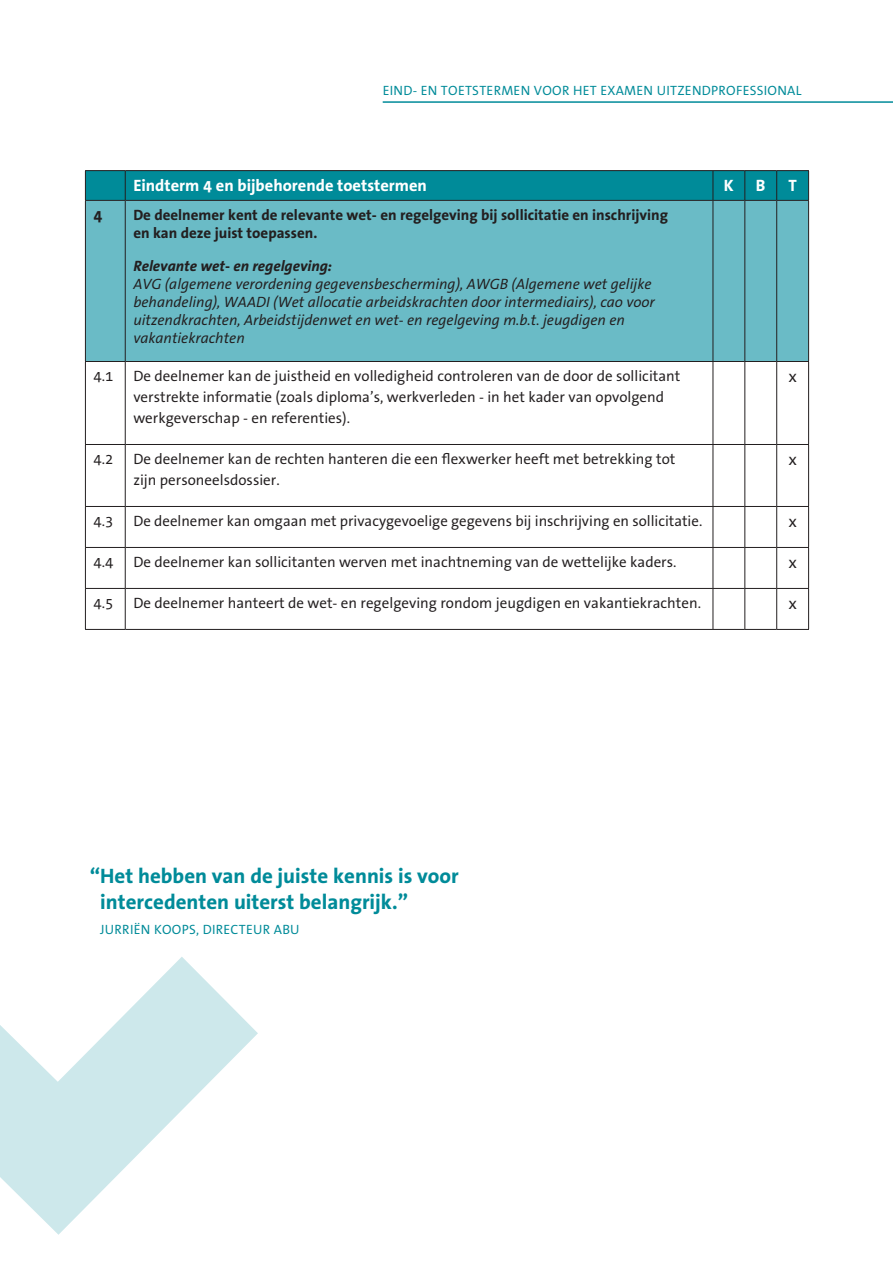
<style>
.page{position:relative;width:893px;height:1263px;background:#fff}
.page>*{position:absolute;margin:0;border:0;box-sizing:border-box;transform-origin:0 0}
.Streamer{font:700 21px/25.5px "The Sans Office";color:#008b99}
.Standaard{font:700 16.5px "The Sans Office";color:#fff}
.Standaard-2{font:16.5px "The Sans Office";color:#231f20}
.Standaard-3{font:700 16.5px "The Sans Office";color:#231f20}
._0_PLAT{font:15px/21px "The Sans Office";color:#231f20}
.plat_cursief{font:italic 15px/18px "The Sans Office";color:#231f20}
._3_k3{font:700 15px/18px "The Sans Office";color:#231f20}
.plat_cursief-2{font:italic 700 15px "The Sans Office";color:#231f20}
.Standaard-4{font:15px "The Sans Office";color:#231f20}
.Streamer-2{font:13.5px "The Sans Office";letter-spacing:.02em;color:#008b99}
</style>
<div class="page">
<svg style="left:0;top:957px;width:258px;height:278px"></svg>
<div style="left:86px;top:201px;width:722px;height:160px;background:#6abbc6"></div>
<hr style="left:85px;top:170px;width:40px;height:1px;background:#231f20">
<hr style="left:125px;top:170px;width:588px;height:1px;background:#231f20">
<hr style="left:713px;top:170px;width:32px;height:1px;background:#231f20">
<hr style="left:745px;top:170px;width:32px;height:1px;background:#231f20">
<hr style="left:777px;top:170px;width:32px;height:1px;background:#231f20">
<svg style="left:85px;top:171px;width:724px;height:29px;background:#008997"></svg>
<hr style="left:85px;top:200px;width:40px;height:1px;background:#231f20">
<hr style="left:85px;top:201px;width:1px;height:160px;background:#231f20">
<hr style="left:125px;top:200px;width:588px;height:1px;background:#231f20">
<hr style="left:125px;top:201px;width:1px;height:160px;background:#231f20">
<hr style="left:713px;top:200px;width:32px;height:1px;background:#231f20">
<hr style="left:713px;top:201px;width:1px;height:160px;background:#231f20">
<hr style="left:745px;top:200px;width:32px;height:1px;background:#231f20">
<hr style="left:744px;top:201px;width:1px;height:160px;background:#231f20">
<hr style="left:777px;top:200px;width:32px;height:1px;background:#231f20">
<hr style="left:776px;top:201px;width:1px;height:160px;background:#231f20">
<hr style="left:808px;top:201px;width:1px;height:160px;background:#231f20">
<hr style="left:85px;top:361px;width:40px;height:1px;background:#231f20">
<hr style="left:85px;top:362px;width:1px;height:82px;background:#231f20">
<hr style="left:125px;top:361px;width:588px;height:1px;background:#231f20">
<hr style="left:125px;top:362px;width:1px;height:82px;background:#231f20">
<hr style="left:713px;top:361px;width:32px;height:1px;background:#231f20">
<hr style="left:713px;top:362px;width:1px;height:82px;background:#231f20">
<hr style="left:745px;top:361px;width:32px;height:1px;background:#231f20">
<hr style="left:744px;top:362px;width:1px;height:82px;background:#231f20">
<hr style="left:777px;top:361px;width:32px;height:1px;background:#231f20">
<hr style="left:776px;top:362px;width:1px;height:82px;background:#231f20">
<hr style="left:808px;top:362px;width:1px;height:82px;background:#231f20">
<hr style="left:85px;top:444px;width:40px;height:1px;background:#231f20">
<hr style="left:85px;top:445px;width:1px;height:61px;background:#231f20">
<hr style="left:125px;top:444px;width:588px;height:1px;background:#231f20">
<hr style="left:125px;top:445px;width:1px;height:61px;background:#231f20">
<hr style="left:713px;top:444px;width:32px;height:1px;background:#231f20">
<hr style="left:713px;top:445px;width:1px;height:61px;background:#231f20">
<hr style="left:745px;top:444px;width:32px;height:1px;background:#231f20">
<hr style="left:744px;top:445px;width:1px;height:61px;background:#231f20">
<hr style="left:777px;top:444px;width:32px;height:1px;background:#231f20">
<hr style="left:776px;top:445px;width:1px;height:61px;background:#231f20">
<hr style="left:808px;top:445px;width:1px;height:61px;background:#231f20">
<hr style="left:85px;top:506px;width:40px;height:1px;background:#231f20">
<hr style="left:85px;top:507px;width:1px;height:40px;background:#231f20">
<hr style="left:125px;top:506px;width:588px;height:1px;background:#231f20">
<hr style="left:125px;top:507px;width:1px;height:40px;background:#231f20">
<hr style="left:713px;top:506px;width:32px;height:1px;background:#231f20">
<hr style="left:713px;top:507px;width:1px;height:40px;background:#231f20">
<hr style="left:745px;top:506px;width:32px;height:1px;background:#231f20">
<hr style="left:744px;top:507px;width:1px;height:40px;background:#231f20">
<hr style="left:777px;top:506px;width:32px;height:1px;background:#231f20">
<hr style="left:776px;top:507px;width:1px;height:40px;background:#231f20">
<hr style="left:808px;top:507px;width:1px;height:40px;background:#231f20">
<hr style="left:85px;top:547px;width:40px;height:1px;background:#231f20">
<hr style="left:85px;top:548px;width:1px;height:40px;background:#231f20">
<hr style="left:125px;top:547px;width:588px;height:1px;background:#231f20">
<hr style="left:125px;top:548px;width:1px;height:40px;background:#231f20">
<hr style="left:713px;top:547px;width:32px;height:1px;background:#231f20">
<hr style="left:713px;top:548px;width:1px;height:40px;background:#231f20">
<hr style="left:745px;top:547px;width:32px;height:1px;background:#231f20">
<hr style="left:744px;top:548px;width:1px;height:40px;background:#231f20">
<hr style="left:777px;top:547px;width:32px;height:1px;background:#231f20">
<hr style="left:776px;top:548px;width:1px;height:40px;background:#231f20">
<hr style="left:808px;top:548px;width:1px;height:40px;background:#231f20">
<hr style="left:85px;top:588px;width:40px;height:1px;background:#231f20">
<hr style="left:85px;top:589px;width:1px;height:40px;background:#231f20">
<hr style="left:125px;top:588px;width:588px;height:1px;background:#231f20">
<hr style="left:125px;top:589px;width:1px;height:40px;background:#231f20">
<hr style="left:713px;top:588px;width:32px;height:1px;background:#231f20">
<hr style="left:713px;top:589px;width:1px;height:40px;background:#231f20">
<hr style="left:745px;top:588px;width:32px;height:1px;background:#231f20">
<hr style="left:744px;top:589px;width:1px;height:40px;background:#231f20">
<hr style="left:777px;top:588px;width:32px;height:1px;background:#231f20">
<hr style="left:776px;top:589px;width:1px;height:40px;background:#231f20">
<hr style="left:808px;top:589px;width:1px;height:40px;background:#231f20">
<hr style="left:85px;top:629px;width:40px;height:1px;background:#231f20">
<hr style="left:125px;top:629px;width:588px;height:1px;background:#231f20">
<hr style="left:713px;top:629px;width:32px;height:1px;background:#231f20">
<hr style="left:745px;top:629px;width:32px;height:1px;background:#231f20">
<hr style="left:777px;top:629px;width:32px;height:1px;background:#231f20">
<hr style="left:383px;top:101px;width:510px;height:2px;background:#008b99">
<p class="Streamer-2" style="left:383px;top:84px;width:420px">EIND- EN TOETSTERMEN VOOR HET EXAMEN UITZENDPROFESSIONAL</p>
<p class="Standaard" style="left:133px;top:177px;width:295px">Eindterm 4 en bijbehorende toetstermen</p>
<p class="Standaard" style="left:724px;top:177px;width:11px">K</p>
<p class="Standaard" style="left:756px;top:177px;width:11px">B</p>
<p class="Standaard" style="left:788px;top:177px;width:10px">T</p>
<p class="Standaard-3" style="left:94px;top:207px;width:11px">4</p>
<p class="_3_k3" style="left:133px;top:206px;width:536px">De deelnemer kent de relevante wet- en regelgeving bij sollicitatie en inschrijving en kan deze juist toepassen.</p>
<p class="plat_cursief-2" style="left:133px;top:258px;width:200px">Relevante wet- en regelgeving:</p>
<p class="plat_cursief" style="left:133px;top:276px;width:523px">AVG (algemene verordening gegevensbescherming), AWGB (Algemene wet gelijke behandeling), WAADI (Wet allocatie arbeidskrachten door intermediairs), cao voor uitzendkrachten, Arbeidstijdenwet en wet- en regelgeving m.b.t. jeugdigen en vakantiekrachten</p>
<p class="Standaard-4" style="left:94px;top:368px;width:21px">4.1</p>
<p class="_0_PLAT" style="left:133px;top:366px;width:549px">De deelnemer kan de juistheid en volledigheid controleren van de door de sollicitant verstrekte informatie (zoals diploma’s, werkverleden - in het kader van opvolgend werkgeverschap - en referenties).</p>
<p class="Standaard-2" style="left:788px;top:368px;width:10px">x</p>
<p class="Standaard-4" style="left:94px;top:451px;width:21px">4.2</p>
<p class="_0_PLAT" style="left:133px;top:449px;width:544px">De deelnemer kan de rechten hanteren die een flexwerker heeft met betrekking tot zijn personeelsdossier.</p>
<p class="Standaard-2" style="left:788px;top:451px;width:10px">x</p>
<p class="Standaard-4" style="left:94px;top:513px;width:21px">4.3</p>
<p class="_0_PLAT" style="left:133px;top:511px;width:570px">De deelnemer kan omgaan met privacygevoelige gegevens bij inschrijving en sollicitatie.</p>
<p class="Standaard-2" style="left:788px;top:513px;width:10px">x</p>
<p class="Standaard-4" style="left:94px;top:554px;width:21px">4.4</p>
<p class="_0_PLAT" style="left:133px;top:552px;width:545px">De deelnemer kan sollicitanten werven met inachtneming van de wettelijke kaders.</p>
<p class="Standaard-2" style="left:788px;top:554px;width:10px">x</p>
<p class="Standaard-4" style="left:94px;top:595px;width:21px">4.5</p>
<p class="_0_PLAT" style="left:133px;top:593px;width:569px">De deelnemer hanteert de wet- en regelgeving rondom jeugdigen en vakantiekrachten.</p>
<p class="Standaard-2" style="left:788px;top:595px;width:10px">x</p>
<p class="Streamer" style="left:100px;top:864px;width:360px;text-indent:-10px">“Het hebben van de juiste kennis is voor intercedenten uiterst belangrijk.”</p>
<p class="Streamer-2" style="left:100px;top:923px;width:201px">JURRIËN KOOPS, DIRECTEUR ABU</p>
</div>
